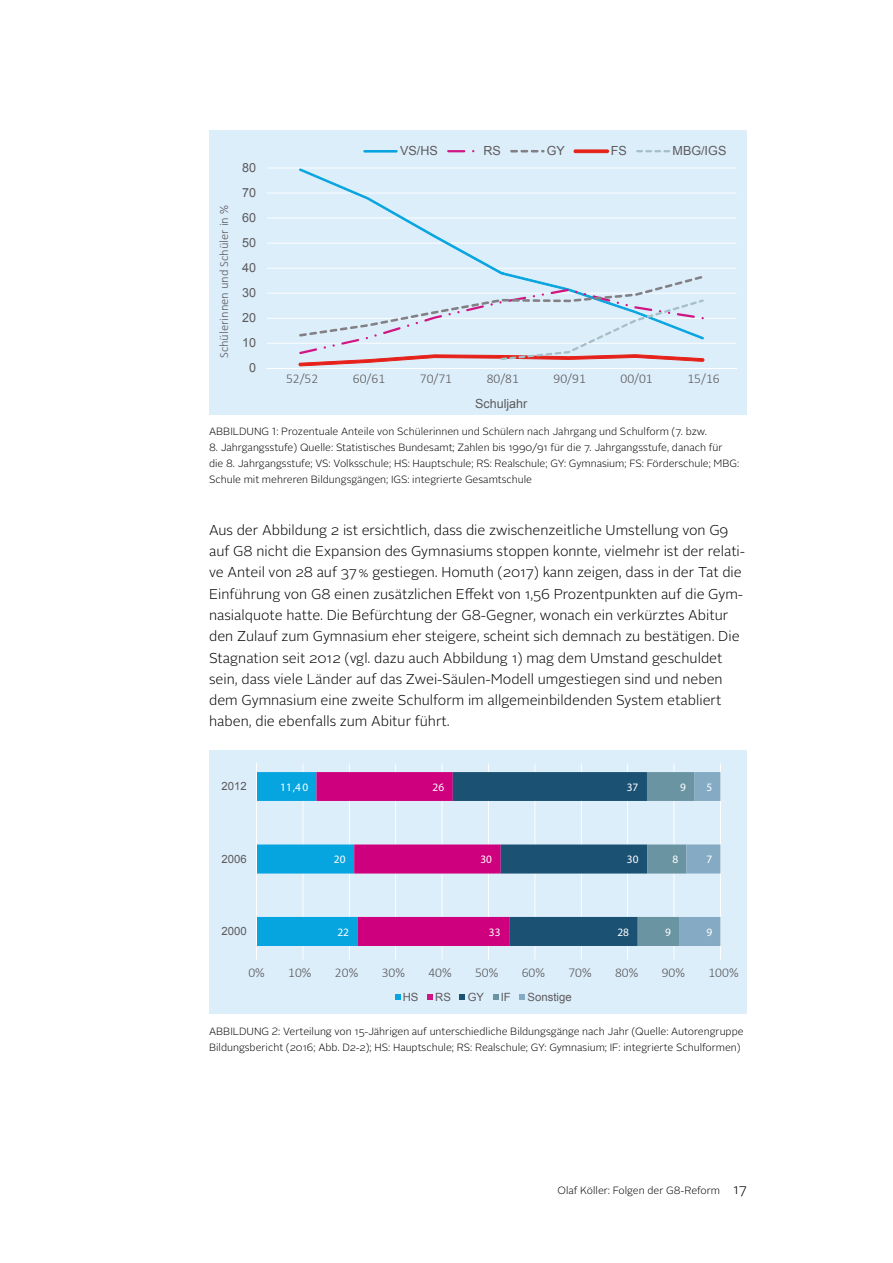
<style>
.page{position:relative;width:893px;height:1263px;background:#fff}
.page>*{position:absolute;margin:0;border:0;box-sizing:border-box;transform-origin:0 0}
.t1{font:300 14.25px/21.3px "Alright Sans";color:#000}
.t2{font:300 13.5px "Calibri";color:#5c5a5c}
.t3{font:12.6px "Arial";color:#5c5a5c}
.t4{font:300 12.6px "Calibri";color:#5c5a5c}
.t5{font:11.4px "Arial";color:#5c5a5c}
.t6{font:11.4px "Myriad Pro";color:#fff}
.t7{font:300 10.5px/15.9px "Alright Sans";color:#000}
.s1{font-size:14.25px}
</style>
<div class="page">
<div style="left:209px;top:131px;width:538px;height:284px;background:#ddeefb"></div>
<hr style="left:267px;top:343px;width:469px;height:1px;background:#fff">
<hr style="left:267px;top:318px;width:469px;height:1px;background:#fff">
<hr style="left:267px;top:293px;width:469px;height:1px;background:#fff">
<hr style="left:267px;top:268px;width:469px;height:1px;background:#fff">
<hr style="left:267px;top:243px;width:469px;height:1px;background:#fff">
<hr style="left:267px;top:218px;width:469px;height:1px;background:#fff">
<hr style="left:267px;top:193px;width:469px;height:1px;background:#fff">
<hr style="left:267px;top:167px;width:469px;height:1px;background:#fff">
<hr style="left:267px;top:368px;width:469px;height:1px;background:#fff">
<svg style="left:299px;top:169px;width:405px;height:107px"></svg>
<svg style="left:299px;top:276px;width:405px;height:90px"></svg>
<svg style="left:364px;top:150px;width:33px;height:2px"></svg>
<svg style="left:447px;top:150px;width:27px;height:2px"></svg>
<svg style="left:510px;top:150px;width:35px;height:2px"></svg>
<svg style="left:574px;top:150px;width:35px;height:3px"></svg>
<svg style="left:636px;top:150px;width:34px;height:2px"></svg>
<div style="left:209px;top:750px;width:538px;height:263px;background:#ddeefb"></div>
<hr style="left:302px;top:763px;width:1px;height:197px;background:#fff">
<hr style="left:349px;top:763px;width:1px;height:197px;background:#fff">
<hr style="left:395px;top:763px;width:1px;height:197px;background:#fff">
<hr style="left:442px;top:763px;width:1px;height:197px;background:#fff">
<hr style="left:488px;top:763px;width:1px;height:197px;background:#fff">
<hr style="left:534px;top:763px;width:1px;height:197px;background:#fff">
<hr style="left:581px;top:763px;width:1px;height:197px;background:#fff">
<hr style="left:627px;top:763px;width:1px;height:197px;background:#fff">
<hr style="left:674px;top:763px;width:1px;height:197px;background:#fff">
<hr style="left:720px;top:763px;width:1px;height:197px;background:#fff">
<svg style="left:257px;top:772px;width:463px;height:174px"></svg>
<hr style="left:256px;top:763px;width:1px;height:197px;background:#fff">
<svg style="left:395px;top:994px;width:5px;height:6px"></svg>
<svg style="left:427px;top:994px;width:6px;height:6px"></svg>
<svg style="left:460px;top:994px;width:5px;height:6px"></svg>
<svg style="left:493px;top:994px;width:5px;height:6px"></svg>
<svg style="left:519px;top:994px;width:6px;height:6px"></svg>
<p class="t4" style="left:216px;top:358px;width:154px;rotate:-90deg">Schülerinnen und Schüler in %</p>
<p class="t3" style="left:242px;top:159px;width:15px">80</p>
<p class="t3" style="left:242px;top:184px;width:15px">70</p>
<p class="t3" style="left:242px;top:209px;width:15px">60</p>
<p class="t3" style="left:242px;top:234px;width:15px">50</p>
<p class="t3" style="left:242px;top:259px;width:15px">40</p>
<p class="t3" style="left:242px;top:284px;width:15px">30</p>
<p class="t3" style="left:242px;top:309px;width:15px">20</p>
<p class="t3" style="left:242px;top:334px;width:15px">10</p>
<p class="t3" style="left:249px;top:360px;width:8px">0</p>
<p class="t3" style="left:400px;top:143px;width:39px">VS/HS</p>
<p class="t3" style="left:483px;top:143px;width:19px">RS</p>
<p class="t3" style="left:547px;top:143px;width:20px">GY</p>
<p class="t3" style="left:611px;top:143px;width:18px">FS</p>
<p class="t3" style="left:672px;top:143px;width:55px">MBG/IGS</p>
<p class="t2" style="left:286px;top:370px;width:34px">52/52</p>
<p class="t2" style="left:353px;top:370px;width:34px">60/61</p>
<p class="t2" style="left:420px;top:370px;width:34px">70/71</p>
<p class="t2" style="left:487px;top:370px;width:34px">80/81</p>
<p class="t2" style="left:554px;top:370px;width:34px">90/91</p>
<p class="t2" style="left:620px;top:370px;width:34px">00/01</p>
<p class="t2" style="left:687px;top:370px;width:34px">15/16</p>
<p class="t3" style="left:475px;top:396px;width:54px">Schuljahr</p>
<p class="t7" style="left:209px;top:424px;width:499px">ABBILDUNG 1: Prozentuale Anteile von Schülerinnen und Schülern nach Jahrgang und Schulform (7. bzw.</p>
<p class="t7" style="left:209px;top:440px;width:532px">8. Jahrgangsstufe) Quelle: Statistisches Bundesamt; Zahlen bis 1990/91 für die 7. Jahrgangsstufe, danach für die 8. Jahrgangsstufe; VS: Volksschule; HS: Hauptschule; RS: Realschule; GY: Gymnasium; FS: Förderschule; MBG:<br>Schule mit mehreren Bildungsgängen; IGS: integrierte Gesamtschule</p>
<p class="t1" style="left:209px;top:520px;width:538px">Aus der Abbildung 2 ist ersichtlich, dass die zwischenzeitliche Umstellung von G9 auf G8 nicht die Expansion des Gymnasiums stoppen konnte, vielmehr ist der relati&shy;ve Anteil von 28 auf 37 % gestiegen. Homuth (2017) kann zeigen, dass in der Tat die Einführung von G8 einen zusätzlichen Effekt von 1,56 Prozentpunkten auf die Gym&shy;nasialquote hatte. Die Befürchtung der G8-Gegner, wonach ein verkürztes Abitur den Zulauf zum Gymnasium eher steigere, scheint sich demnach zu bestätigen. Die Stagnation seit 2012 (vgl. dazu auch Abbildung 1) mag dem Umstand geschuldet sein, dass viele Länder auf das Zwei-Säulen-Modell umgestiegen sind und neben dem Gymnasium eine zweite Schulform im allgemeinbildenden System etabliert haben, die ebenfalls zum Abitur führt.</p>
<p class="t5" style="left:222px;top:779px;width:27px">2012</p>
<p class="t6" style="left:280px;top:780px;width:30px">11,40</p>
<p class="t6" style="left:432px;top:780px;width:13px">26</p>
<p class="t6" style="left:627px;top:780px;width:13px">37</p>
<p class="t6" style="left:680px;top:780px;width:7px">9</p>
<p class="t6" style="left:706px;top:780px;width:7px">5</p>
<p class="t5" style="left:222px;top:851px;width:27px">2006</p>
<p class="t6" style="left:334px;top:852px;width:13px">20</p>
<p class="t6" style="left:480px;top:852px;width:13px">30</p>
<p class="t6" style="left:627px;top:852px;width:13px">30</p>
<p class="t6" style="left:672px;top:852px;width:7px">8</p>
<p class="t6" style="left:706px;top:852px;width:7px">7</p>
<p class="t5" style="left:222px;top:924px;width:27px">2000</p>
<p class="t6" style="left:337px;top:925px;width:13px">22</p>
<p class="t6" style="left:489px;top:925px;width:13px">33</p>
<p class="t6" style="left:617px;top:925px;width:13px">28</p>
<p class="t6" style="left:665px;top:925px;width:7px">9</p>
<p class="t6" style="left:706px;top:925px;width:7px">9</p>
<p class="t2" style="left:248px;top:964px;width:18px">0%</p>
<p class="t2" style="left:288px;top:964px;width:25px">10%</p>
<p class="t2" style="left:335px;top:964px;width:25px">20%</p>
<p class="t2" style="left:382px;top:964px;width:25px">30%</p>
<p class="t2" style="left:428px;top:964px;width:25px">40%</p>
<p class="t2" style="left:475px;top:964px;width:25px">50%</p>
<p class="t2" style="left:522px;top:964px;width:25px">60%</p>
<p class="t2" style="left:568px;top:964px;width:25px">70%</p>
<p class="t2" style="left:615px;top:964px;width:25px">80%</p>
<p class="t2" style="left:662px;top:964px;width:25px">90%</p>
<p class="t2" style="left:708px;top:964px;width:32px">100%</p>
<p class="t5" style="left:403px;top:989px;width:17px">HS</p>
<p class="t5" style="left:435px;top:989px;width:17px">RS</p>
<p class="t5" style="left:468px;top:989px;width:18px">GY</p>
<p class="t5" style="left:501px;top:989px;width:12px">IF</p>
<p class="t5" style="left:528px;top:989px;width:46px">Sonstige</p>
<p class="t7" style="left:209px;top:1023px;width:536px">ABBILDUNG 2: Verteilung von 15-Jährigen auf unterschiedliche Bildungsgänge nach Jahr (Quelle: Autorengruppe<br>Bildungsbericht (2016; Abb. D2-2); HS: Hauptschule; RS: Realschule; GY: Gymnasium; IF: integrierte Schulformen)</p>
<p class="t7" style="left:558px;top:1183px;width:191px">Olaf Köller: Folgen der G8-Reform <span class="s1">17</span></p>
</div>
